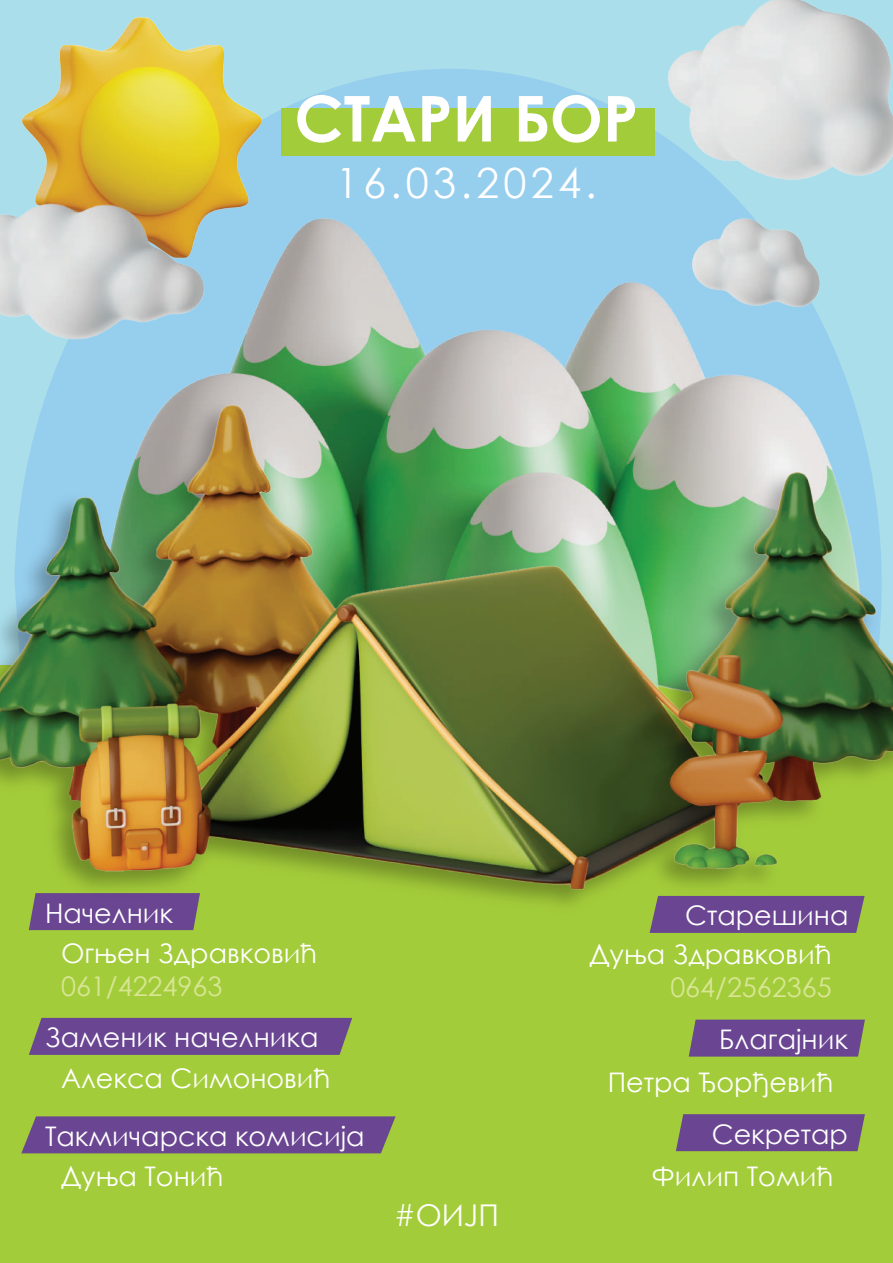
<style>
.page{position:relative;width:893px;height:1263px;background:#fff}
.page>*{position:absolute;margin:0;border:0;box-sizing:border-box;transform-origin:0 0}
.t1{font:700 63.3px "Century Gothic";color:#fff}
.t2{font:41.7px "Century Gothic";letter-spacing:.1em;color:#fff}
.t3{font:30px "Century Gothic";color:#fff}
.t4{font:27px/40.5px "Century Gothic";color:#fff}
.t5{font:27px "Century Gothic";color:#d8e694}
</style>
<div class="page">
<div style="left:0;top:639px;width:893px;height:624px;background:#a3cc3a"></div>
<div style="left:0;top:0;width:893px;height:664px;background:#aadeeb"></div>
<svg style="left:49px;top:69px;width:600px;height:317px;fill:#96ceed"></svg>
<div style="left:281px;top:108px;width:373px;height:47px;background:#a3cc3a"></div>
<svg style="left:29px;top:922px;width:166px;height:8px"></svg>
<div style="left:21px;top:1116px;width:375px;height:37px;background:#6a4592"></div>
<div style="left:29px;top:1018px;width:323px;height:37px;background:#6a4592"></div>
<svg style="left:650px;top:922px;width:215px;height:230px"></svg>
<img style="left:57px;top:188px;width:791px;height:198px">
<img style="left:30px;top:900px;width:834px;height:22px">
<img style="left:0;top:386px;width:893px;height:514px">
<img style="left:687px;top:203px;width:146px;height:121px">
<img style="left:649px;top:0;width:244px;height:201px">
<img style="left:21px;top:17px;width:255px;height:254px">
<img style="left:0;top:192px;width:221px;height:160px">
<h1 class="t1" style="left:294px;top:70px;width:345px">СТАРИ БОР</h1>
<h2 class="t2" style="left:336px;top:153px;width:263px">16.03.2024.</h2>
<p class="t4" style="left:45px;top:892px;width:130px">Начелник</p>
<p class="t4" style="left:685px;top:894px;width:165px">Старешина</p>
<p class="t4" style="left:61px;top:933px;width:258px">Огњен Здравковић</p>
<p class="t5" style="left:61px;top:967px;width:163px">061/4224963</p>
<p class="t4" style="left:45px;top:1017px;width:287px;text-align:center">Заменик начелника<br>Алекса Симоновић</p>
<p class="t4" style="left:61px;top:1115px;width:305px;text-indent:-16px">Такмичарска комисија<br>Дуња Тонић</p>
<p class="t3" style="left:394px;top:1194px;width:106px">#ОИЈП</p>
<p class="t4" style="left:589px;top:934px;width:244px">Дуња Здравковић</p>
<p class="t5" style="left:670px;top:968px;width:163px">064/2562365</p>
<p class="t4" style="left:719px;top:1018px;width:130px">Благајник</p>
<p class="t4" style="left:608px;top:1061px;width:227px">Петра Ђорђевић</p>
<p class="t4" style="left:712px;top:1113px;width:138px">Секретар</p>
<p class="t4" style="left:651px;top:1155px;width:183px">Филип Томић</p>
</div>
